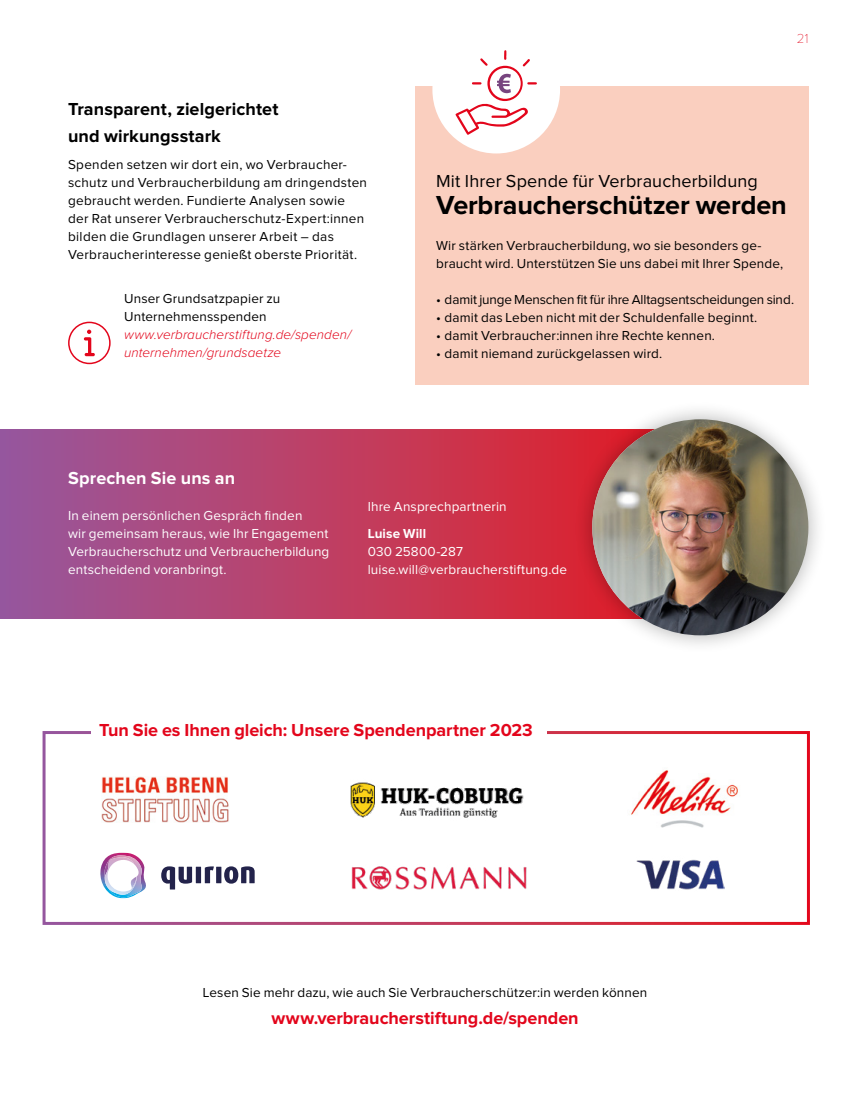
<style>
.page{position:relative;width:851px;height:1106px;background:#fff}
.page>*{position:absolute;margin:0;border:0;box-sizing:border-box;transform-origin:0 0}
.t1{font:700 27px "Proxima Nova";letter-spacing:-.005em;color:#000}
.t2{font:700 18px "Proxima Nova";color:#e3051b}
.t3{font:700 18px/27px "Proxima Nova";letter-spacing:.005em;color:#000}
.t4{font:18px "Proxima Nova";letter-spacing:.01em;color:#000}
.t5{font:700 18px "Proxima Nova";letter-spacing:.005em;color:#fff}
.t6{font:13.5px/18px "Proxima Nova";letter-spacing:.015em;color:#000}
.t7{font:13.5px/18px "Proxima Nova";letter-spacing:.01em;color:#fff}
.t8{font:italic 300 13.5px/18px "Proxima Nova";letter-spacing:.005em;color:#e3051b}
.t9{font:13.5px "Proxima Nova";letter-spacing:-.015em;color:#000}
.t10{font:700 13.5px "Proxima Nova";letter-spacing:.01em;color:#fff}
.t11{font:100 13.5px "Proxima Nova T";color:#e3051b}
</style>
<div class="page">
<div style="left:43px;top:731px;width:766px;height:194px;border:3px solid #fff"></div>
<div style="left:415px;top:86px;width:393px;height:299px;background:#facfbf"></div>
<img style="left:101px;top:776px;width:128px;height:46px">
<img style="left:350px;top:782px;width:174px;height:36px">
<img style="left:631px;top:770px;width:107px;height:58px">
<img style="left:100px;top:852px;width:46px;height:46px">
<img style="left:104px;top:855px;width:39px;height:42px">
<img style="left:105px;top:857px;width:32px;height:37px">
<svg style="left:161px;top:866px;width:31px;height:23px"></svg>
<div style="left:196px;top:866px;width:5px;height:17px;background:#23234b"></div>
<svg style="left:205px;top:866px;width:9px;height:17px"></svg>
<div style="left:216px;top:866px;width:5px;height:17px;background:#23234b"></div>
<svg style="left:224px;top:866px;width:30px;height:17px"></svg>
<img style="left:351px;top:866px;width:176px;height:24px">
<div style="left:91px;top:706px;width:455px;height:38px;background:#fff"></div>
<svg style="left:0;top:429px;width:573px;height:190px;background:#b8416a"></svg>
<div style="left:573px;top:400px;width:254px;height:254px;background:#000;opacity:.3"></div>
<img style="left:592px;top:419px;width:216px;height:216px;border-radius:108px">
<div style="left:432px;top:26px;width:128px;height:127px;background:#fff;border-radius:50%"></div>
<svg style="left:455px;top:50px;width:82px;height:85px"></svg>
<div style="left:68px;top:322px;width:43px;height:42px;border:2px solid #e3051b;border-radius:50%"></div>
<svg style="left:84px;top:329px;width:11px;height:27px"></svg>
<img style="left:636px;top:859px;width:88px;height:31px">
<h2 class="t3" style="left:68px;top:96px;width:212px">Transparent, zielgerichtet und wirkungsstark</h2>
<p class="t6" style="left:68px;top:156px;width:300px">Spenden setzen wir dort ein, wo Verbraucher&shy;schutz und Verbraucherbildung am dringendsten gebraucht werden. Fundierte Analysen sowie der Rat unserer Verbraucherschutz-Expert:innen bilden die Grundlagen unserer Arbeit – das Verbraucherinteresse genießt oberste Priorität.</p>
<p class="t6" style="left:124px;top:290px;width:158px">Unser Grundsatzpapier zu<br>Unternehmensspenden</p>
<p class="t8" style="left:124px;top:326px;width:228px">www.verbraucherstiftung.de/spenden/ unternehmen/grundsaetze</p>
<p class="t11" style="left:796px;top:28px;width:13px">21</p>
<h2 class="t4" style="left:436px;top:172px;width:323px">Mit Ihrer Spende für Verbraucherbildung</h2>
<h1 class="t1" style="left:436px;top:192px;width:352px">Verbraucherschützer werden</h1>
<p class="t6" style="left:436px;top:237px;width:348px">Wir stärken Verbraucherbildung, wo sie besonders ge&shy;braucht wird. Unterstützen Sie uns dabei mit Ihrer Spende,</p>
<p class="t9" style="left:436px;top:293px;width:359px">• damit junge Menschen fit für ihre Alltagsentscheidungen sind.</p>
<p class="t6" style="left:436px;top:309px;width:322px">• damit das Leben nicht mit der Schuldenfalle beginnt.</p>
<p class="t6" style="left:436px;top:327px;width:280px">• damit Verbraucher:innen ihre Rechte kennen.</p>
<p class="t6" style="left:436px;top:345px;width:228px">• damit niemand zurückgelassen wird.</p>
<h2 class="t5" style="left:68px;top:469px;width:168px">Sprechen Sie uns an</h2>
<p class="t7" style="left:68px;top:507px;width:263px">In einem persönlichen Gespräch finden<br>wir gemeinsam heraus, wie Ihr Engagement Verbraucherschutz und Verbraucherbildung entscheidend voranbringt.</p>
<p class="t7" style="left:367px;top:498px;width:140px">Ihre Ansprechpartnerin</p>
<p class="t10" style="left:367px;top:527px;width:60px">Luise Will</p>
<p class="t7" style="left:367px;top:543px;width:201px">030 25800-287 luise.will@verbraucherstiftung.de</p>
<h2 class="t2" style="left:99px;top:721px;width:435px">Tun Sie es Ihnen gleich: Unsere Spendenpartner 2023</h2>
<p class="t6" style="left:203px;top:984px;width:446px">Lesen Sie mehr dazu, wie auch Sie Verbraucherschützer:in werden können</p>
<h2 class="t2" style="left:271px;top:1009px;width:308px">www.verbraucherstiftung.de/spenden</h2>
</div>
